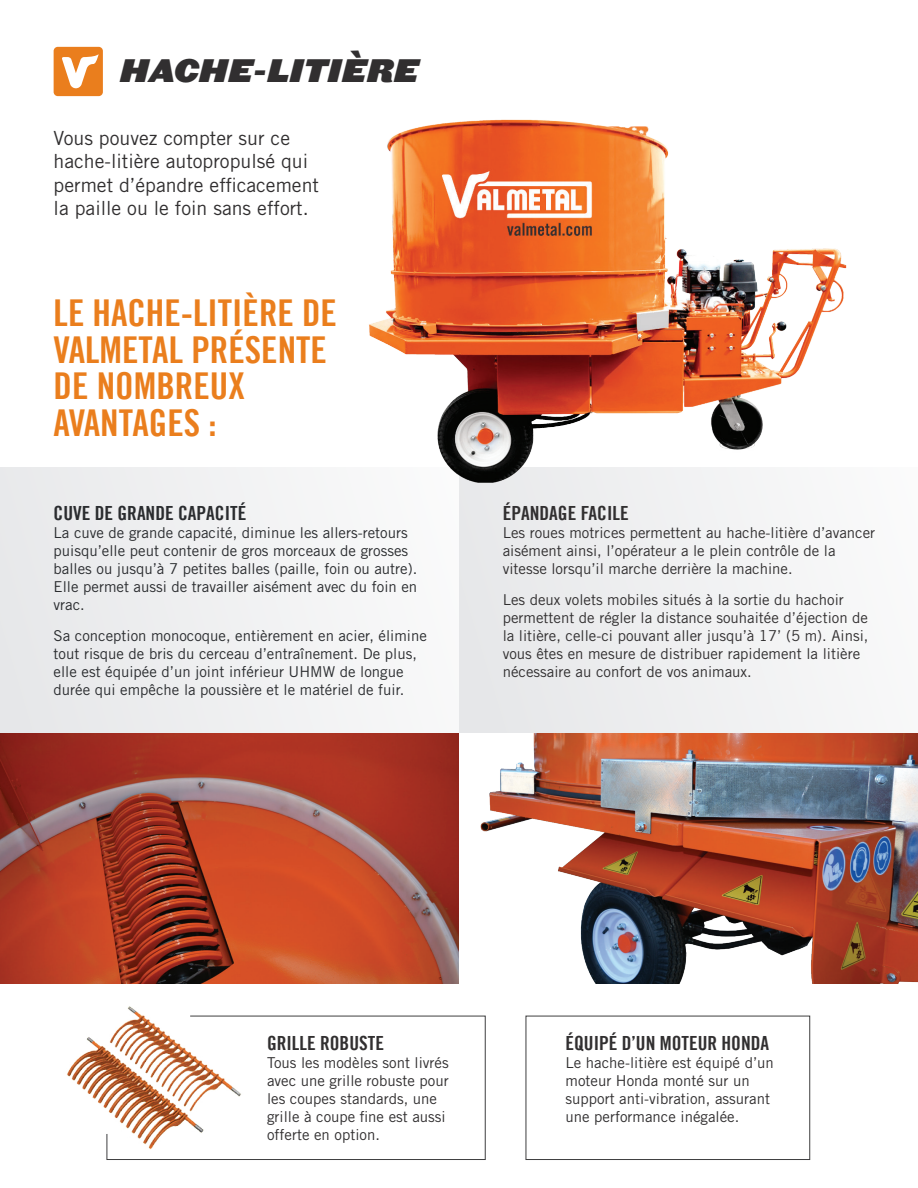
<style>
.page{position:relative;width:918px;height:1188px;background:#fff}
.page>*{position:absolute;margin:0;border:0;box-sizing:border-box;transform-origin:0 0}
.t1{font:37.05px/36.8px "Trade Gothic LT Bold Cond Twenty";color:#ea7e1d}
.t2{font:31.05px "Leviathan HTF Black Italic";color:#312f30}
.t3{font:19.5px/23.5px "Trade Gothic LT Std";color:#312f30}
.t4{font:19.5px "Trade Gothic LT Bold Cond Twenty";color:#312f30}
.t5{font:19.5px "Trade Gothic LT Bold Cond Twenty";color:#2a2c2f}
.t6{font:15px/18px "Trade Gothic LT Std";color:#312f30}
.t7{font:15px/18px "Trade Gothic LT Std";color:#2a2c2f}
</style>
<div class="page">
<div style="left:0;top:468px;width:459px;height:265px;background:#f0f1f2"></div>
<div style="left:459px;top:468px;width:459px;height:265px;background:#f0f0f2"></div>
<img style="left:0;top:733px;width:918px;height:251px">
<img style="left:369px;top:119px;width:478px;height:385px">
<img style="left:67px;top:1006px;width:74px;height:103px">
<svg style="left:106px;top:1015px;width:380px;height:145px"></svg>
<div style="left:526px;top:1016px;width:284px;height:144px;border:1px solid #3e3e3f"></div>
<div style="left:54px;top:47px;width:49px;height:49px;background:#ea7e1d;border-radius:4px"></div>
<svg style="left:62px;top:54px;width:37px;height:34px"></svg>
<h2 class="t2" style="left:120px;top:49px;width:300px">HACHE-LITIÈRE</h2>
<h3 class="t3" style="left:54px;top:126px;width:267px">Vous pouvez compter sur ce hache-litière autopropulsé qui permet d’épandre efficacement la paille ou le foin sans effort.</h3>
<h1 class="t1" style="left:54px;top:294px;width:285px">LE HACHE-LITIÈRE DE<br>VALMETAL PRÉSENTE<br>DE NOMBREUX<br>AVANTAGES :</h1>
<h3 class="t5" style="left:54px;top:501px;width:194px">CUVE DE GRANDE CAPACITÉ</h3>
<p class="t7" style="left:54px;top:523px;width:365px">La cuve de grande capacité, diminue les allers-retours puisqu’elle peut contenir de gros morceaux de grosses balles ou jusqu’à 7 petites balles (paille, foin ou autre).<br>Elle permet aussi de travailler aisément avec du foin en vrac.</p>
<p class="t7" style="left:54px;top:627px;width:375px">Sa conception monocoque, entièrement en acier, élimine tout risque de bris du cerceau d’entraînement. De plus, elle est équipée d’un joint inférieur UHMW de longue durée qui empêche la poussière et le matériel de fuir.</p>
<h3 class="t4" style="left:503px;top:501px;width:127px">ÉPANDAGE FACILE</h3>
<p class="t6" style="left:503px;top:523px;width:374px">Les roues motrices permettent au hache-litière d’avancer aisément ainsi, l’opérateur a le plein contrôle de la vitesse lorsqu’il marche derrière la machine.</p>
<p class="t6" style="left:503px;top:591px;width:367px">Les deux volets mobiles situés à la sortie du hachoir permettent de régler la distance souhaitée d’éjection de la litière, celle-ci pouvant aller jusqu’à 17’ (5 m). Ainsi, vous êtes en mesure de distribuer rapidement la litière nécessaire au confort de vos animaux.</p>
<h3 class="t4" style="left:267px;top:1031px;width:118px">GRILLE ROBUSTE</h3>
<p class="t6" style="left:267px;top:1053px;width:183px">Tous les modèles sont livrés avec une grille robuste pour les coupes standards, une grille à coupe fine est aussi offerte en option.</p>
<h3 class="t4" style="left:566px;top:1031px;width:205px">ÉQUIPÉ D’UN MOTEUR HONDA</h3>
<p class="t6" style="left:566px;top:1053px;width:210px">Le hache-litière est équipé d’un moteur Honda monté sur un support anti-vibration, assurant une performance inégalée.</p>
</div>
